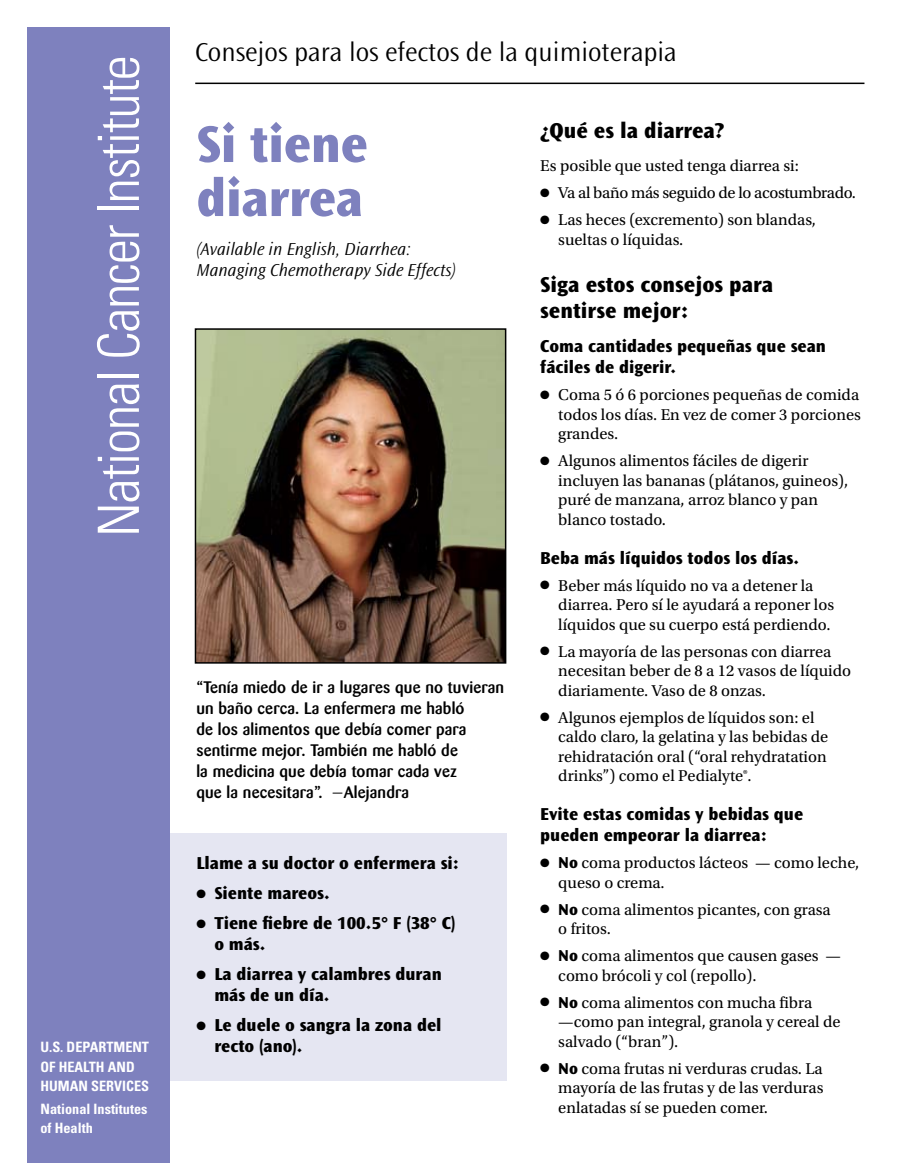
<style>
.page{position:relative;width:905px;height:1175px;background:#fff}
.page>*{position:absolute;margin:0;border:0;box-sizing:border-box;transform-origin:0 0}
.t1{font:300 condensed 57px "Univers";letter-spacing:-.025em;color:#fff}
.t2{font:800 54px/54px "Ocean Sans";letter-spacing:-.01em;color:#7e81be}
.t3{font:300 27px "Ocean Sans";color:#000}
.t4{font:800 22.5px/25.5px "Ocean Sans";color:#000}
.t5{font:800 18px/21px "Ocean Sans";color:#000}
.t6{font:italic 300 18px/21px "Ocean Sans";color:#000}
.t7{font:16.5px/19.5px "Utopia Std";color:#000}
.t8{font:500 16.5px/21px "Barmeno";letter-spacing:.01em;color:#000}
.t9{font:16.5px "Utopia Std";letter-spacing:-.02em;color:#000}
.t10{font:700 condensed 14.25px/19.5px "Univers";color:#fff}
.s1{font-family:"Ocean Sans";font-weight:800}
</style>
<div class="page">
<div style="left:167px;top:832px;width:339px;height:248px;background:#e5e6f2"></div>
<div style="left:27px;top:27px;width:142px;height:1135px;background:#7e81be"></div>
<hr style="left:195px;top:83px;width:669px;height:1px;background:#000">
<img style="left:198px;top:331px;width:305px;height:329px">
<div style="left:195px;top:328px;width:311px;height:335px;border:2px solid #000"></div>
<h1 class="t1" style="left:85px;top:537px;width:483px;rotate:-90deg">National Cancer Institute</h1>
<p class="t10" style="left:40px;top:1037px;width:110px">U.S. DEPARTMENT<br>OF HEALTH AND<br>HUMAN SERVICES</p>
<p class="t10" style="left:40px;top:1099px;width:108px">NATIONAL INSTITUTES<br>OF HEALTH</p>
<h3 class="t3" style="left:195px;top:37px;width:483px">Consejos para los efectos de la quimioterapia</h3>
<h2 class="t2" style="left:196px;top:118px;width:173px">Si tiene diarrea</h2>
<p class="t6" style="left:196px;top:239px;width:261px">(Available in English, Diarrhea:<br>Managing Chemotherapy Side Effects)</p>
<p class="t8" style="left:196px;top:677px;width:309px">“Tenía miedo de ir a lugares que no tuvieran un baño cerca. La enfermera me habló<br>de los alimentos que debía comer para sentirme mejor. También me habló de<br>la medicina que debía tomar cada vez<br>que la necesitara”. —Alejandra</p>
<p class="t5" style="left:196px;top:853px;width:264px">Llame a su doctor o enfermera si:</p>
<p class="t5" style="left:196px;top:883px;width:135px">● Siente mareos.</p>
<p class="t5" style="left:214px;top:913px;width:242px;text-indent:-18px">● Tiene fiebre de 100.5° F (38° C) o más.</p>
<p class="t5" style="left:214px;top:964px;width:229px;text-indent:-18px">● La diarrea y calambres duran más de un día.</p>
<p class="t5" style="left:214px;top:1015px;width:229px;text-indent:-18px">● Le duele o sangra la zona del recto (ano).</p>
<h3 class="t4" style="left:540px;top:118px;width:186px">¿Qué es la diarrea?</h3>
<p class="t7" style="left:540px;top:157px;width:260px">Es posible que usted tenga diarrea si:</p>
<p class="t9" style="left:540px;top:184px;width:317px">● Va al baño más seguido de lo acostumbrado.</p>
<p class="t7" style="left:558px;top:211px;width:259px;text-indent:-18px">● Las heces (excremento) son blandas, sueltas o líquidas.</p>
<h3 class="t4" style="left:540px;top:272px;width:234px">Siga estos consejos para sentirse mejor:</h3>
<p class="t5" style="left:540px;top:336px;width:287px">Coma cantidades pequeñas que sean fáciles de digerir.</p>
<p class="t7" style="left:558px;top:385px;width:304px;text-align:justify;text-indent:-18px">● Coma 5 ó 6 porciones pequeñas de comida todos los días. En vez de comer 3 porciones grandes.</p>
<p class="t7" style="left:558px;top:451px;width:291px;text-indent:-18px">● Algunos alimentos fáciles de digerir incluyen las bananas (plátanos, guineos), puré de manzana, arroz blanco y pan blanco tostado.</p>
<p class="t5" style="left:540px;top:547px;width:260px">Beba más líquidos todos los días.</p>
<p class="t7" style="left:558px;top:576px;width:277px;text-indent:-18px">● Beber más líquido no va a detener la diarrea. Pero sí le ayudará a reponer los líquidos que su cuerpo está perdiendo.</p>
<p class="t7" style="left:558px;top:642px;width:294px;text-indent:-18px">● La mayoría de las personas con diarrea necesitan beber de 8 a 12 vasos de líquido diariamente. Vaso de 8 onzas.</p>
<p class="t7" style="left:558px;top:708px;width:271px;text-indent:-18px">● Algunos ejemplos de líquidos son: el caldo claro, la gelatina y las bebidas de rehidratación oral (“oral rehydratation drinks”) como el Pedialyte®.</p>
<p class="t5" style="left:540px;top:804px;width:264px">Evite estas comidas y bebidas que pueden empeorar la diarrea:</p>
<p class="t7" style="left:558px;top:853px;width:302px;text-indent:-18px">● <span class="s1">No</span> coma productos lácteos — como leche, queso o crema.</p>
<p class="t7" style="left:558px;top:900px;width:274px;text-indent:-18px">● <span class="s1">No</span> coma alimentos picantes, con grasa o fritos.</p>
<p class="t7" style="left:558px;top:946px;width:284px;text-indent:-18px">● <span class="s1">No</span> coma alimentos que causen gases — como brócoli y col (repollo).</p>
<p class="t7" style="left:558px;top:993px;width:284px;text-indent:-18px">● <span class="s1">No</span> coma alimentos con mucha fibra —como pan integral, granola y cereal de salvado (“bran”).</p>
<p class="t7" style="left:558px;top:1059px;width:267px;text-align:justify;text-indent:-18px">● <span class="s1">No</span> coma frutas ni verduras crudas. La mayoría de las frutas y de las verduras enlatadas sí se pueden comer.</p>
</div>
